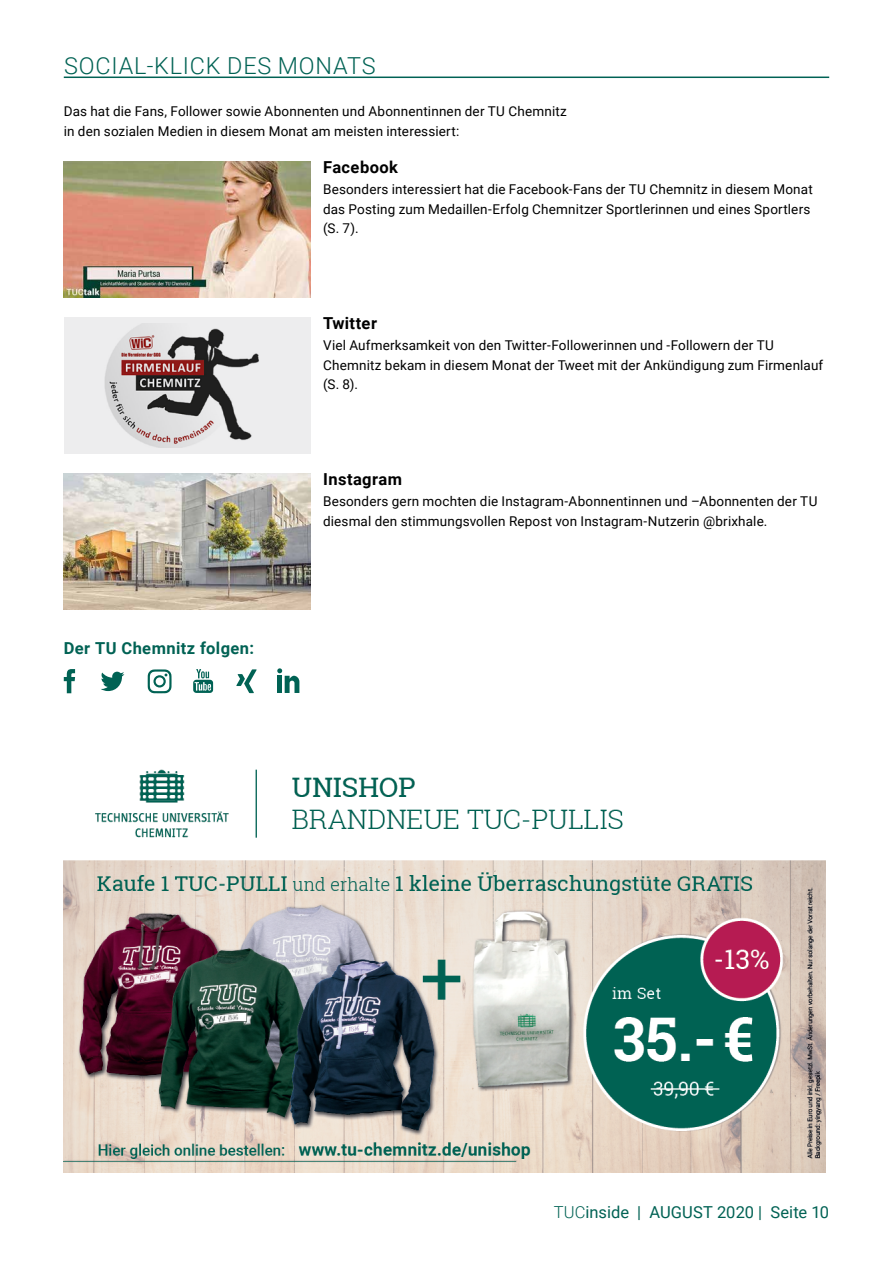
<style>
.page{position:relative;width:893px;height:1263px;background:#fff}
.page>*{position:absolute;margin:0;border:0;box-sizing:border-box;transform-origin:0 0}
.t1{font:300 23.4px "Roboto";letter-spacing:.035em;color:#006254}
.t2{font:16.5px "Roboto";color:#006254}
.t3{font:700 16.5px "Roboto";letter-spacing:.025em;color:#000}
.t4{font:700 16.5px "Roboto";letter-spacing:.025em;color:#006254}
.Fließtext{font:13.5px/19.5px "Roboto";letter-spacing:.01em;color:#000}
.s1{font-weight:300}
</style>
<div class="page">
<hr style="left:64px;top:77px;width:765px;height:1px;background:#006254">
<img style="left:64px;top:161px;width:246px;height:137px">
<div style="left:64px;top:317px;width:247px;height:137px;background:#ededee"></div>
<img style="left:104px;top:324px;width:155px;height:123px">
<img style="left:64px;top:473px;width:246px;height:137px">
<svg style="left:193px;top:669px;width:20px;height:24px"></svg>
<svg style="left:101px;top:672px;width:23px;height:19px"></svg>
<svg style="left:64px;top:669px;width:11px;height:24px"></svg>
<svg style="left:236px;top:669px;width:21px;height:24px"></svg>
<svg style="left:277px;top:668px;width:22px;height:25px"></svg>
<svg style="left:148px;top:669px;width:24px;height:24px"></svg>
<img style="left:63px;top:769px;width:762px;height:403px">
<h2 class="t1" style="left:64px;top:50px;width:313px">SOCIAL-KLICK DES MONATS</h2>
<p class="Fließtext" style="left:64px;top:101px;width:505px">Das hat die Fans, Follower sowie Abonnenten und Abonnentinnen der TU Chemnitz in den sozialen Medien in diesem Monat am meisten interessiert:</p>
<p class="t3" style="left:323px;top:156px;width:76px">Facebook</p>
<p class="Fließtext" style="left:323px;top:179px;width:491px">Besonders interessiert hat die Facebook-Fans der TU Chemnitz in diesem Monat das Posting zum Medaillen-Erfolg Chemnitzer Sportlerinnen und eines Sportlers (S. 7).</p>
<h3 class="t3" style="left:323px;top:312px;width:55px">Twitter</h3>
<p class="Fließtext" style="left:323px;top:335px;width:502px">Viel Aufmerksamkeit von den Twitter-Followerinnen und -Followern der TU<br>Chemnitz bekam in diesem Monat der Tweet mit der Ankündigung zum Firmenlauf (S. 8).</p>
<h3 class="t4" style="left:64px;top:636px;width:192px">Der TU Chemnitz folgen:</h3>
<h3 class="t3" style="left:323px;top:468px;width:81px">Instagram</h3>
<p class="Fließtext" style="left:323px;top:491px;width:496px">Besonders gern mochten die Instagram-Abonnentinnen und –Abonnenten der TU diesmal den stimmungsvollen Repost von Instagram-Nutzerin @brixhale.</p>
<p class="t2" style="left:554px;top:1201px;width:277px"><span class="s1">TUC</span>inside | AUGUST 2020 | Seite 10</p>
</div>
